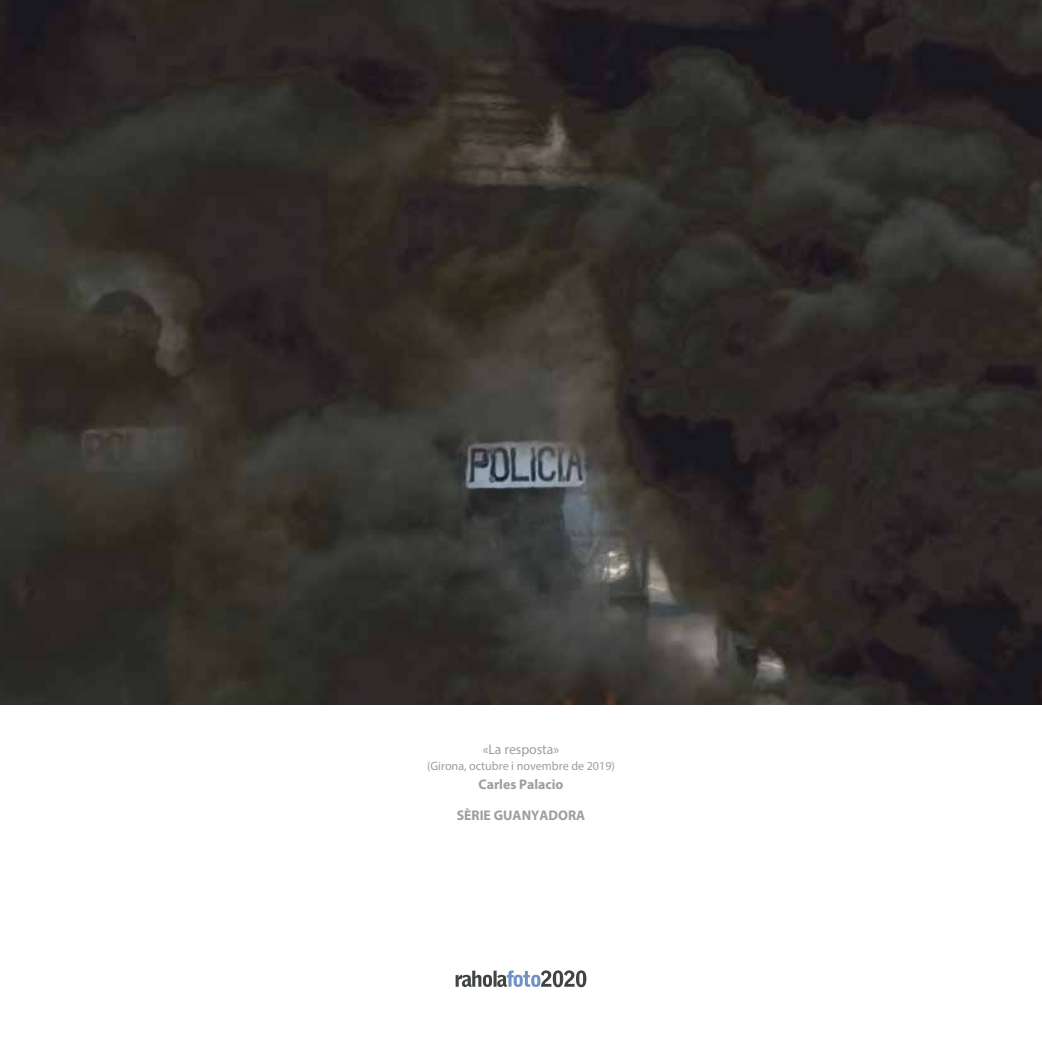
<style>
.page{position:relative;width:1042px;height:1042px;background:#fff}
.page>*{position:absolute;margin:0;border:0;box-sizing:border-box;transform-origin:0 0}
.t1{font:700 14px "Myriad Pro";color:#9b9fa2}
.t2{font:14px "Myriad Pro";color:#9b9fa2}
.t3{font:12.25px "Myriad Pro";color:#9b9fa2}
</style>
<div class="page">
<svg style="left:455px;top:970px;width:131px;height:17px"></svg>
<img style="left:0;top:0;width:1042px;height:704px">
<p class="t2" style="left:483px;top:740px;width:78px">«La resposta»</p>
<p class="t3" style="left:427px;top:758px;width:189px">(Girona, octubre i novembre de 2019)</p>
<p class="t1" style="left:478px;top:775px;width:86px">Carles Palacio</p>
<p class="t1" style="left:457px;top:806px;width:130px">SÈRIE GUANYADORA</p>
</div>
